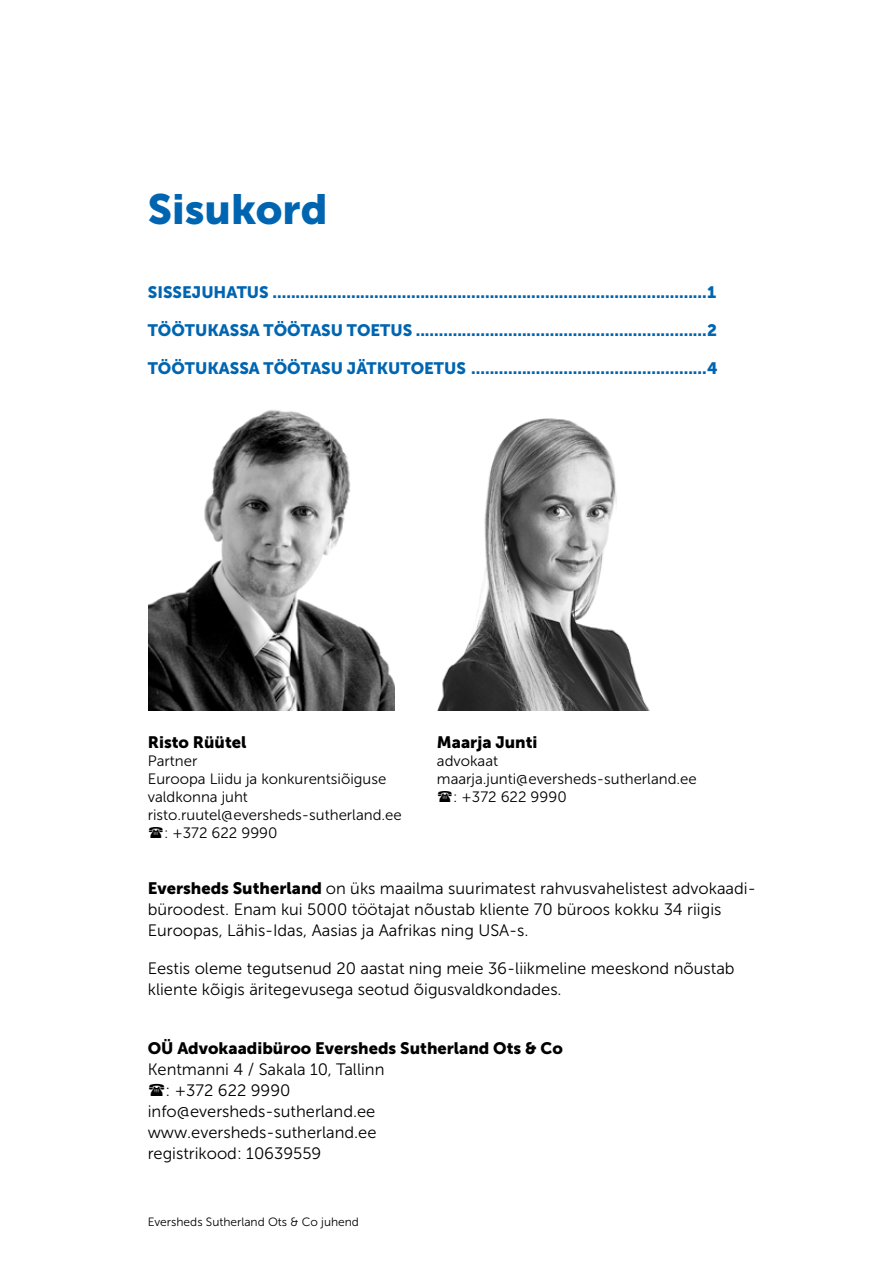
<style>
.page{position:relative;width:893px;height:1263px;background:#fff}
.page>*{position:absolute;margin:0;border:0;box-sizing:border-box;transform-origin:0 0}
.t1{font:42px "Museo Sans 900";color:#0065b1}
.t2{font:16.5px/21px "Museo Sans 300";color:#000}
.t3{font:16.5px "Museo Sans 900";color:#0065b1}
.t4{font:16.5px "Museo Sans 900";color:#000}
.t5{font:15px "Museo Sans 300";color:#000}
.t6{font:12px "Museo Sans 300";color:#000}
.s1{font-family:"Museo Sans 900"}
</style>
<div class="page">
<img style="left:149px;top:410px;width:245px;height:301px">
<img style="left:438px;top:418px;width:212px;height:293px">
<h1 class="t1" style="left:148px;top:185px;width:181px">Sisukord</h1>
<p class="t3" style="left:148px;top:283px;width:570px">SISSEJUHATUS ..............................................................................................1</p>
<p class="t3" style="left:148px;top:321px;width:571px">TÖÖTUKASSA TÖÖTASU TOETUS ...............................................................2</p>
<p class="t3" style="left:148px;top:359px;width:572px">TÖÖTUKASSA TÖÖTASU JÄTKUTOETUS ...................................................4</p>
<p class="t4" style="left:148px;top:733px;width:100px">Risto Rüütel</p>
<p class="t5" style="left:148px;top:753px;width:51px">Partner</p>
<p class="t5" style="left:148px;top:771px;width:240px">Euroopa Liidu ja konkurentsiõiguse</p>
<p class="t5" style="left:148px;top:789px;width:102px">valdkonna juht</p>
<p class="t5" style="left:148px;top:807px;width:256px">risto.ruutel@eversheds-sutherland.ee</p>
<p class="t5" style="left:164px;top:825px;width:115px">: +372 622 9990</p>
<p class="t4" style="left:437px;top:733px;width:102px">Maarja Junti</p>
<p class="t5" style="left:437px;top:753px;width:63px">advokaat</p>
<p class="t5" style="left:437px;top:771px;width:261px">maarja.junti@eversheds-sutherland.ee</p>
<p class="t5" style="left:453px;top:789px;width:115px">: +372 622 9990</p>
<p class="t2" style="left:148px;top:878px;width:606px"><span class="s1">Eversheds Sutherland</span> on üks maailma suurimatest rahvusvahelistest advokaadi&shy;büroodest. Enam kui 5000 töötajat nõustab kliente 70 büroos kokku 34 riigis<br>Euroopas, Lähis-Idas, Aasias ja Aafrikas ning USA-s.</p>
<p class="t2" style="left:148px;top:958px;width:588px">Eestis oleme tegutsenud 20 aastat ning meie 36-liikmeline meeskond nõustab kliente kõigis äritegevusega seotud õigusvaldkondades.</p>
<p class="t4" style="left:148px;top:1039px;width:417px">OÜ Advokaadibüroo Eversheds Sutherland Ots &amp; Co</p>
<p class="t2" style="left:148px;top:1059px;width:238px">Kentmanni 4 / Sakala 10, Tallinn</p>
<p class="t2" style="left:166px;top:1080px;width:126px">: +372 622 9990</p>
<p class="t2" style="left:148px;top:1101px;width:229px">info@eversheds-sutherland.ee</p>
<p class="t2" style="left:148px;top:1122px;width:230px">www.eversheds-sutherland.ee</p>
<p class="t2" style="left:148px;top:1143px;width:175px">registrikood: 10639559</p>
<p class="t6" style="left:148px;top:1215px;width:213px">Eversheds Sutherland Ots &amp; Co juhend</p>
</div>
